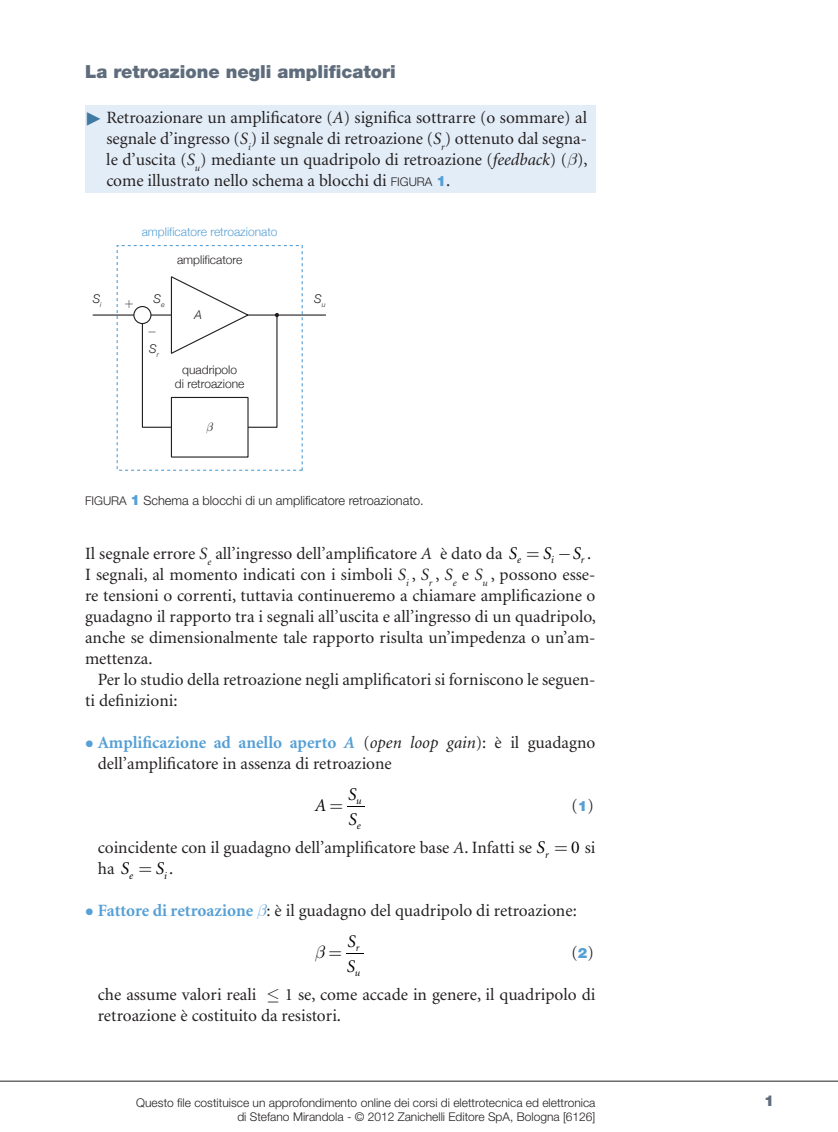
<style>
.page{position:relative;width:838px;height:1132px;background:#fff}
.page>*{position:absolute;margin:0;border:0;box-sizing:border-box;transform-origin:0 0}
.B_tit_sottopar{font:900 18px "Helvetica Neue";color:#5e6c7c}
.t1{font:italic 18px/24.8px "Minion";color:#000}
.t2{font:italic 17.85px/24.6px "Minion";color:#000}
._01_testo_corpo{font:17.25px/21px "Minion";color:#231f20}
._01_num_pagina_DX{font:900 15px "Helvetica Neue";color:#5e6c7c}
._08_testo_didascalia{font:300 12.75px "Helvetica Neue";color:#231f20}
._00_Tit_paragrafo{font:300 12px/14.4px "Helvetica Neue";color:#231f20;text-align:center}
.t3{font:300 12px "Helvetica Neue";color:#56a0d5}
.t4{font:italic 300 12px "Helvetica Neue";color:#231f20}
.t5{font:italic 10.35px "Minion";color:#000}
.s1{font-family:"European Pi Four";color:#3f7aa3}
.s2{font-style:italic}
.s3{font-family:"Helvetica Neue";font-weight:300;font-size:12px}
.s4{font-family:"Helvetica Neue";font-weight:900;font-size:14.25px;color:#56a0d5}
.s5{font-size:12px}
.s6{font-weight:900;font-size:14.25px;color:#56a0d5}
.s7{font-style:italic;font-size:18px;color:#000}
.s8{font-style:normal;font-size:17.25px;color:#231f20}
.s9{font-family:"Euclid";color:#56a0d5}
.s10{font-weight:700;color:#56a0d5}
.s11{font-weight:700;font-style:italic;color:#56a0d5}
.s12{font-size:18px;color:#000}
</style>
<div class="page">
<hr style="left:0;top:1080px;width:838px;height:1px;background:#231f20">
<div style="left:85px;top:105px;width:510px;height:88px;background:#e3edf7"></div>
<div style="left:142px;top:314px;width:30px;height:113px;border:1px solid #231f20"></div>
<hr style="left:93px;top:314px;width:41px;height:1px;background:#231f20">
<hr style="left:279px;top:314px;width:47px;height:1px;background:#231f20">
<div style="left:171px;top:397px;width:77px;height:60px;border:1px solid #231f20"></div>
<svg style="left:275px;top:313px;width:4px;height:4px"></svg>
<svg style="left:170px;top:276px;width:80px;height:79px"></svg>
<div style="left:117px;top:245px;width:186px;height:225px;border:1px dashed #56a0d5"></div>
<div style="left:134px;top:306px;width:17px;height:17px;background:#fff;border-radius:50%"></div>
<div style="left:133px;top:306px;width:18px;height:18px;border:1px solid #231f20;border-radius:50%"></div>
<svg style="left:347px;top:806px;width:17px;height:1px"></svg>
<svg style="left:346px;top:953px;width:17px;height:1px"></svg>
<p class="B_tit_sottopar" style="left:85px;top:60px;width:312px">La retroazione negli amplificatori</p>
<p class="_01_testo_corpo" style="left:106px;top:108px;width:482px;text-align:justify;text-indent:-21px"><span class="s1">P</span> Retroazionare un amplificatore (<span class="s2">A</span>) significa sottrarre (o sommare) al segnale d’ingresso (<span class="s2">S</span><sub>i</sub>) il segnale di retroazione (<span class="s2">S</span><sub>r</sub>) ottenuto dal segna&shy;le d’uscita (<span class="s2">S</span><sub>u</sub>) mediante un quadripolo di retroazione (<span class="s2">feedback</span>) ( ), come illustrato nello schema a blocchi di <span class="s3">FIGURA</span> <span class="s4">1</span>.</p>
<p class="t3" style="left:142px;top:224px;width:137px">amplificatore retroazionato</p>
<p class="t4" style="left:93px;top:292px;width:10px">S<sub>i</sub></p>
<p class="_00_Tit_paragrafo" style="left:177px;top:252px;width:67px">amplificatore</p>
<p class="t4" style="left:154px;top:292px;width:13px">S<sub>e</sub></p>
<p class="t4" style="left:149px;top:342px;width:11px">S<sub>r</sub></p>
<p class="t4" style="left:195px;top:307px;width:9px">A</p>
<p class="_00_Tit_paragrafo" style="left:175px;top:362px;width:71px">quadripolo<br>di retroazione</p>
<p class="t4" style="left:314px;top:292px;width:13px">S<sub>u</sub></p>
<p class="_08_testo_didascalia" style="left:85px;top:492px;width:340px"><span class="s5">FIGURA</span> <span class="s6">1</span> Schema a blocchi di un amplificatore retroazionato.</p>
<p class="_01_testo_corpo" style="left:85px;top:543px;width:433px">Il segnale errore <span class="s2">S</span><sub>e</sub> all’ingresso dell’amplificatore <span class="s2">A</span> è dato da <span class="s7">S</span></p>
<p class="t1" style="left:543px;top:541px;width:50px">S S <span class="s8">.</span></p>
<p class="t5" style="left:517px;top:555px;width:5px">e</p>
<p class="t5" style="left:551px;top:555px;width:35px">i− r</p>
<p class="_01_testo_corpo" style="left:85px;top:564px;width:512px;text-align:justify">I segnali, al momento indicati con i simboli <span class="s2">S</span><sub>i</sub> , <span class="s2">S</span><sub>r</sub> , <span class="s2">S</span><sub>e</sub> e <span class="s2">S</span><sub>u</sub> , possono esse&shy;re tensioni o correnti, tuttavia continueremo a chiamare amplificazione o guadagno il rapporto tra i segnali all’uscita e all’ingresso di un quadripolo, anche se dimensionalmente tale rapporto risulta un’impedenza o un’am&shy;mettenza.</p>
<p class="_01_testo_corpo" style="left:85px;top:669px;width:512px;text-indent:13px">Per lo studio della retroazione negli amplificatori si forniscono le seguen&shy;ti definizioni:</p>
<p class="_01_testo_corpo" style="left:98px;top:732px;width:499px;text-indent:-13px"><span class="s9">•</span> <span class="s10">Amplificazione ad anello aperto</span> <span class="s11">A</span> (<span class="s2">open loop gain</span>): è il guadagno dell’amplificatore in assenza di retroazione</p>
<p class="t1" style="left:315px;top:793px;width:13px">A</p>
<p class="t1" style="left:348px;top:782px;width:10px">S<br>S</p>
<p class="t5" style="left:356px;top:795px;width:7px">u</p>
<p class="t5" style="left:357px;top:820px;width:5px">e</p>
<p class="_01_testo_corpo" style="left:571px;top:795px;width:24px">(<span class="s4">1</span>)</p>
<p class="_01_testo_corpo" style="left:98px;top:837px;width:449px">coincidente con il guadagno dell’amplificatore base <span class="s2">A</span>. Infatti se <span class="s7">S</span></p>
<p class="_01_testo_corpo" style="left:571px;top:837px;width:26px"><span class="s12">0</span> si</p>
<p class="t5" style="left:545px;top:849px;width:5px">r</p>
<p class="_01_testo_corpo" style="left:98px;top:858px;width:33px">ha <span class="s7">S</span></p>
<p class="t1" style="left:156px;top:856px;width:19px">S <span class="s8">.</span></p>
<p class="t5" style="left:129px;top:870px;width:5px">e</p>
<p class="t5" style="left:164px;top:870px;width:4px">i</p>
<p class="_01_testo_corpo" style="left:85px;top:900px;width:493px"><span class="s9">•</span> <span class="s10">Fattore di retroazione</span> : è il guadagno del quadripolo di retroazione:</p>
<p class="t2" style="left:347px;top:929px;width:10px">S<br>S</p>
<p class="t5" style="left:356px;top:942px;width:5px">r</p>
<p class="t5" style="left:355px;top:967px;width:7px">u</p>
<p class="_01_testo_corpo" style="left:571px;top:942px;width:24px">(<span class="s4">2</span>)</p>
<p class="_01_testo_corpo" style="left:98px;top:984px;width:499px">che assume valori reali ≤ 1 se, come accade in genere, il quadripolo di retroazione è costituito da resistori.</p>
<p class="_00_Tit_paragrafo" style="left:136px;top:1094px;width:461px;text-align:right">Questo file costituisce un approfondimento online dei corsi di elettrotecnica ed elettronica di Stefano Mirandola - © 2012 Zanichelli Editore SpA, Bologna [6126]</p>
<p class="_01_num_pagina_DX" style="left:764px;top:1091px;width:12px">1</p>
</div>
